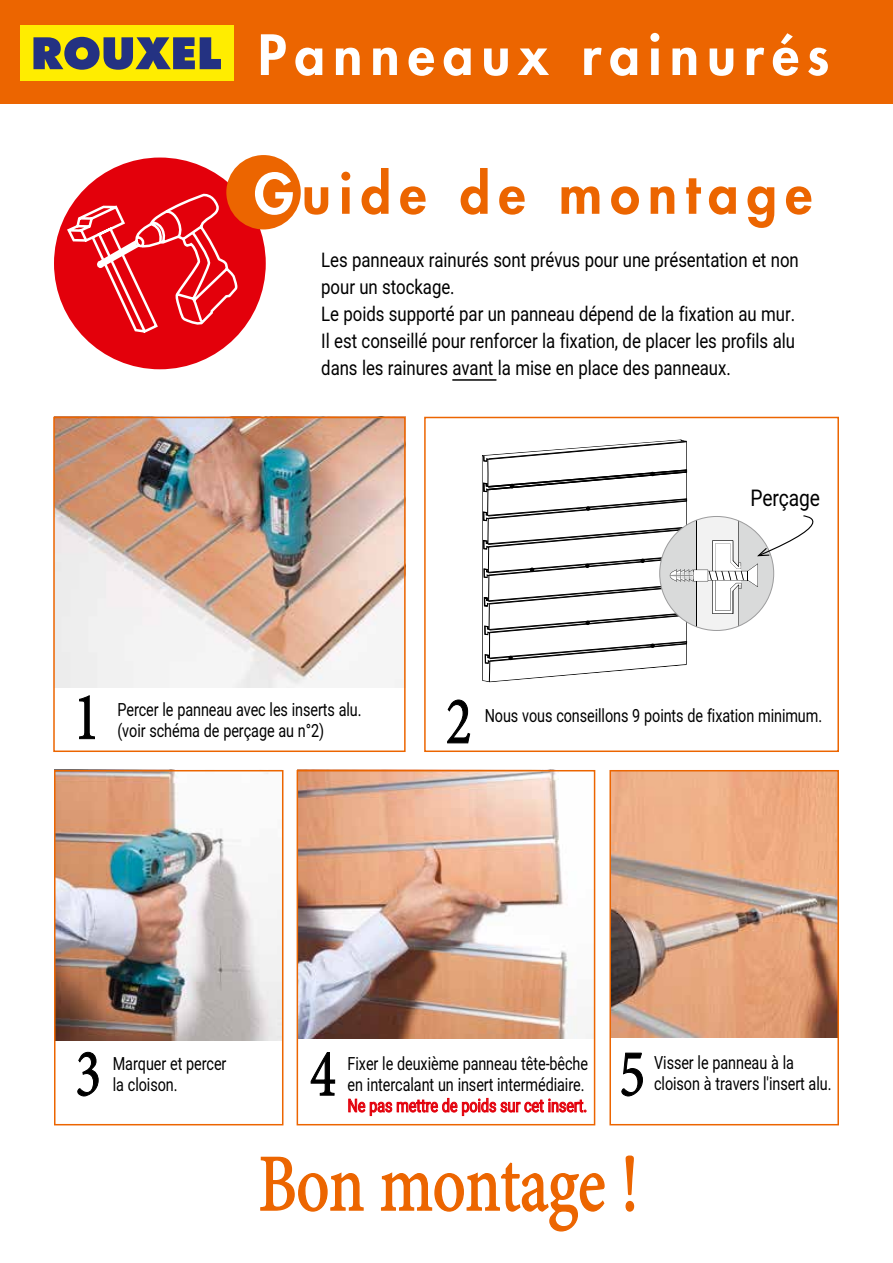
<style>
.page{position:relative;width:893px;height:1263px;background:#fff}
.page>*{position:absolute;margin:0;border:0;box-sizing:border-box;transform-origin:0 0}
.t1{font:81px "Minion Pro";letter-spacing:-.005em;color:#ec6500;scale:.8 1}
.t2{font:67.5px "Minion Pro";color:#000;scale:.8 1}
.t3{font:800 54px "Futura";letter-spacing:.15em;color:#fff}
.t4{font:800 54px "Futura";letter-spacing:.15em;color:#ec6500}
.t5{font:22.8px "Heebo";letter-spacing:-.005em;color:#000;scale:.84 1}
.t6{font:19.95px/27px "Heebo";letter-spacing:-.005em;color:#000;scale:.84 1}
.t7{font:18px/21px "Heebo";letter-spacing:-.005em;color:#000;scale:.8 1}
.t8{font:18px "Heebo";letter-spacing:-.005em;color:#e3000b;scale:.8 1}
.s1{color:#fff}
</style>
<div class="page">
<img style="left:612px;top:773px;width:224px;height:264px">
<div style="left:424px;top:417px;width:415px;height:335px;border:2px solid #ec6500"></div>
<img style="left:56px;top:420px;width:347px;height:267px">
<img style="left:57px;top:773px;width:223px;height:268px">
<img style="left:300px;top:773px;width:292px;height:266px">
<svg style="left:348px;top:1098px;width:239px;height:18px"></svg>
<svg style="left:482px;top:439px;width:357px;height:243px"></svg>
<svg style="left:79px;top:695px;width:16px;height:44px"></svg>
<svg style="left:447px;top:699px;width:24px;height:45px"></svg>
<svg style="left:77px;top:1052px;width:22px;height:45px"></svg>
<svg style="left:310px;top:1052px;width:26px;height:44px"></svg>
<svg style="left:621px;top:1052px;width:22px;height:45px"></svg>
<svg style="left:260px;top:1156px;width:104px;height:56px"></svg>
<svg style="left:380px;top:1162px;width:225px;height:70px"></svg>
<svg style="left:625px;top:1155px;width:10px;height:57px"></svg>
<div style="left:0;top:0;width:893px;height:103px;background:#ec6500"></div>
<div style="left:54px;top:770px;width:229px;height:355px;border:2px solid #ec6500"></div>
<div style="left:297px;top:770px;width:298px;height:355px;border:2px solid #ec6500"></div>
<div style="left:609px;top:770px;width:230px;height:355px;border:2px solid #ec6500"></div>
<div style="left:53px;top:417px;width:353px;height:335px;border:2px solid #ec6500"></div>
<div style="left:54px;top:158px;width:212px;height:211px;background:#e3000b;border-radius:50%"></div>
<svg style="left:67px;top:194px;width:170px;height:139px"></svg>
<div style="left:226px;top:155px;width:75px;height:74px;background:#ec6500;border-radius:50%"></div>
<div style="left:20px;top:26px;width:214px;height:55px;background:#ffed00"></div>
<svg style="left:33px;top:37px;width:188px;height:33px"></svg>
<hr style="left:452px;top:379px;width:44px;height:2px;background:#000">
<h3 class="t3" style="left:258px;top:19px;width:573px">Panneaux rainurés</h3>
<h3 class="t4" style="left:254px;top:158px;width:560px"><span class="s1">G</span>uide de montage</h3>
<p class="t6" style="left:321px;top:246px;width:570px">Les panneaux rainurés sont prévus pour une présentation et non pour un stockage.<br>Le poids supporté par un panneau dépend de la fixation au mur.<br>Il est conseillé pour renforcer la fixation, de placer les profils alu dans les rainures avant la mise en place des panneaux.</p>
<p class="t5" style="left:750px;top:482px;width:85px">Perçage</p>
<h2 class="t2" style="left:74px;top:672px;width:34px">1</h2>
<h2 class="t2" style="left:446px;top:676px;width:34px">2</h2>
<p class="t7" style="left:117px;top:699px;width:307px">Percer le panneau avec les inserts alu. (voir schéma de perçage au n°2)</p>
<p class="t7" style="left:485px;top:705px;width:423px">Nous vous conseillons 9 points de fixation minimum.</p>
<h2 class="t2" style="left:75px;top:1028px;width:34px">3</h2>
<h2 class="t2" style="left:310px;top:1028px;width:34px">4</h2>
<h2 class="t2" style="left:619px;top:1028px;width:34px">5</h2>
<p class="t7" style="left:113px;top:1053px;width:144px">Marquer et percer la cloison.</p>
<p class="t7" style="left:348px;top:1053px;width:302px">Fixer le deuxième panneau tête-bêche en intercalant un insert intermédiaire.</p>
<p class="t8" style="left:348px;top:1093px;width:301px">Ne pas mettre de poids sur cet insert.</p>
<p class="t7" style="left:654px;top:1052px;width:223px">Visser le panneau à la cloison à travers l'insert alu.</p>
<h1 class="t1" style="left:259px;top:1130px;width:477px">Bon montage !</h1>
</div>
